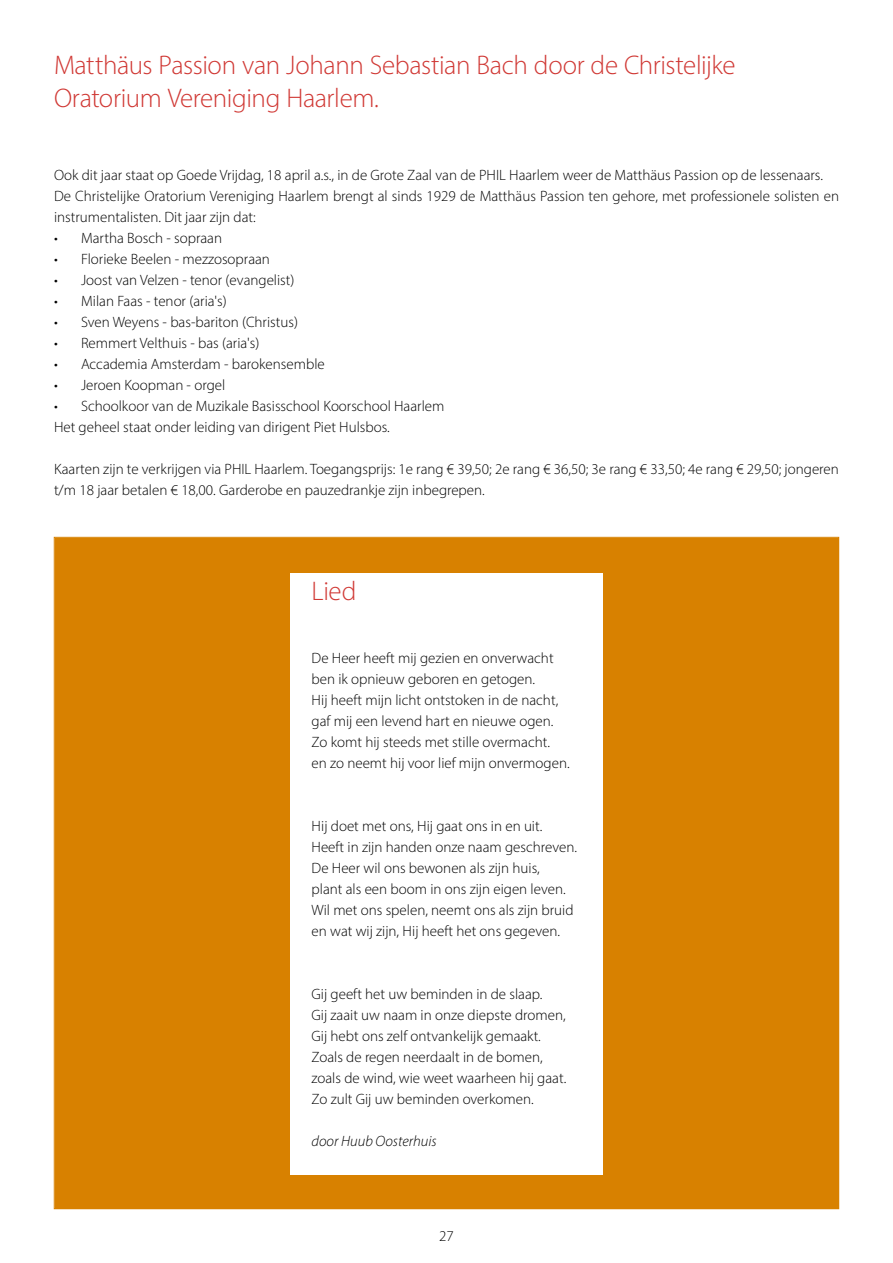
<style>
.page{position:relative;width:893px;height:1263px;background:#fff}
.page>*{position:absolute;margin:0;border:0;box-sizing:border-box;transform-origin:0 0}
.t1{font:300 27px/33px "Myriad Pro";letter-spacing:-.015em;color:#d03834}
.t2{font:300 15px/21px "Myriad Pro";color:#000}
.t3{font:italic 300 15px "Myriad Pro";color:#000}
</style>
<div class="page">
<div style="left:54px;top:537px;width:785px;height:672px;background:#d88100"></div>
<div style="left:290px;top:573px;width:313px;height:602px;background:#fff"></div>
<h1 class="t1" style="left:54px;top:49px;width:683px">Matthäus Passion van Johann Sebastian Bach door de Christelijke<br>Oratorium Vereniging Haarlem.</h1>
<p class="t2" style="left:54px;top:164px;width:786px">Ook dit jaar staat op Goede Vrijdag, 18 april a.s., in de Grote Zaal van de PHIL Haarlem weer de Matthäus Passion op de lessenaars.<br>De Christelijke Oratorium Vereniging Haarlem brengt al sinds 1929 de Matthäus Passion ten gehore, met professionele solisten en instrumentalisten. Dit jaar zijn dat:</p>
<p class="t2" style="left:54px;top:227px;width:170px">• Martha Bosch - sopraan</p>
<p class="t2" style="left:54px;top:248px;width:217px">• Florieke Beelen - mezzosopraan</p>
<p class="t2" style="left:54px;top:269px;width:242px">• Joost van Velzen - tenor (evangelist)</p>
<p class="t2" style="left:54px;top:290px;width:174px">• Milan Faas - tenor (aria's)</p>
<p class="t2" style="left:54px;top:311px;width:246px">• Sven Weyens - bas-bariton (Christus)</p>
<p class="t2" style="left:54px;top:332px;width:207px">• Remmert Velthuis - bas (aria's)</p>
<p class="t2" style="left:54px;top:353px;width:272px">• Accademia Amsterdam - barokensemble</p>
<p class="t2" style="left:54px;top:374px;width:173px">• Jeroen Koopman - orgel</p>
<p class="t2" style="left:54px;top:395px;width:392px">• Schoolkoor van de Muzikale Basisschool Koorschool Haarlem<br>Het geheel staat onder leiding van dirigent Piet Hulsbos.</p>
<p class="t2" style="left:54px;top:458px;width:786px">Kaarten zijn te verkrijgen via PHIL Haarlem. Toegangsprijs: 1e rang € 39,50; 2e rang € 36,50; 3e rang € 33,50; 4e rang € 29,50; jongeren t/m 18 jaar betalen € 18,00. Garderobe en pauzedrankje zijn inbegrepen.</p>
<h1 class="t1" style="left:312px;top:574px;width:46px">Lied</h1>
<p class="t2" style="left:312px;top:647px;width:260px">De Heer heeft mij gezien en onverwacht ben ik opnieuw geboren en getogen.<br>Hij heeft mijn licht ontstoken in de nacht, gaf mij een levend hart en nieuwe ogen.<br>Zo komt hij steeds met stille overmacht.<br>en zo neemt hij voor lief mijn onvermogen.</p>
<p class="t2" style="left:312px;top:815px;width:267px">Hij doet met ons, Hij gaat ons in en uit.<br>Heeft in zijn handen onze naam geschreven.<br>De Heer wil ons bewonen als zijn huis,<br>plant als een boom in ons zijn eigen leven.<br>Wil met ons spelen, neemt ons als zijn bruid en wat wij zijn, Hij heeft het ons gegeven.</p>
<p class="t2" style="left:312px;top:983px;width:256px">Gij geeft het uw beminden in de slaap.<br>Gij zaait uw naam in onze diepste dromen, Gij hebt ons zelf ontvankelijk gemaakt.<br>Zoals de regen neerdaalt in de bomen, zoals de wind, wie weet waarheen hij gaat.<br>Zo zult Gij uw beminden overkomen.</p>
<p class="t3" style="left:312px;top:1132px;width:127px">door Huub Oosterhuis</p>
<p class="t2" style="left:439px;top:1226px;width:16px">27</p>
</div>
